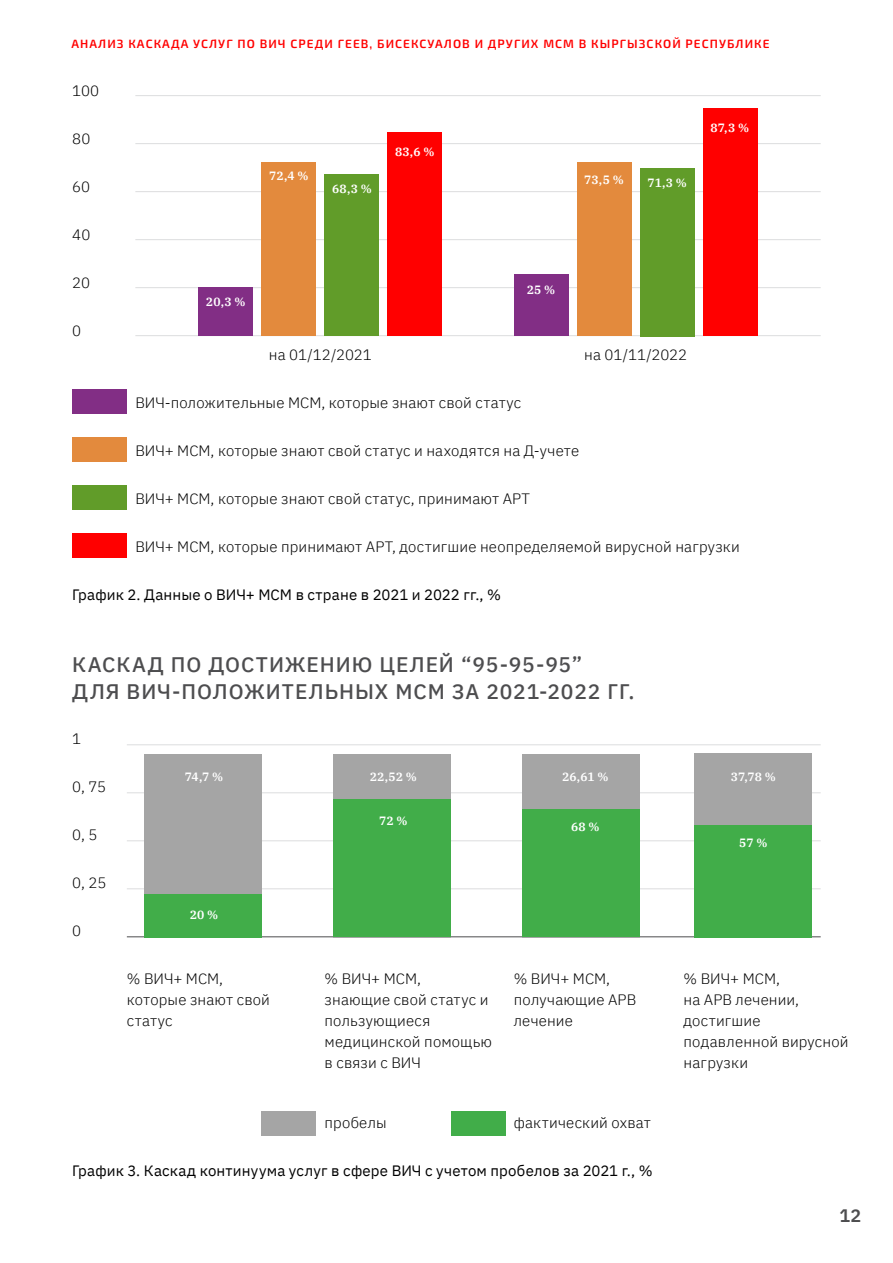
<style>
.page{position:relative;width:893px;height:1263px;background:#fff}
.page>*{position:absolute;margin:0;border:0;box-sizing:border-box;transform-origin:0 0}
.t1{font:500 21px/27px "IBM Plex Sans";letter-spacing:.045em;color:#4d4d4f}
.t2{font:600 18px "IBM Plex Sans";color:#4d4d4f}
.t3{font:300 15px/21px "IBM Plex Sans";letter-spacing:.01em;color:#000}
.t4{font:15px "IBM Plex Sans";letter-spacing:.01em;color:#000}
.t5{font:600 12px "Exo 2";letter-spacing:.09em;color:#f00}
.t6{font:600 12px "IBM Plex Serif";letter-spacing:.01em;color:#fff}
</style>
<div class="page">
<hr style="left:127px;top:792px;width:694px;height:1px;background:#dcddde">
<hr style="left:127px;top:888px;width:694px;height:1px;background:#dcddde">
<hr style="left:127px;top:744px;width:694px;height:1px;background:#dcddde">
<hr style="left:127px;top:840px;width:694px;height:1px;background:#dcddde">
<hr style="left:127px;top:936px;width:694px;height:1px;background:#4d4d4f">
<div style="left:522px;top:754px;width:118px;height:183px;background:#a5a5a5"></div>
<div style="left:522px;top:809px;width:118px;height:128px;background:#41ad49"></div>
<hr style="left:135px;top:95px;width:686px;height:1px;background:#dcddde">
<hr style="left:135px;top:191px;width:686px;height:1px;background:#dcddde">
<hr style="left:135px;top:287px;width:686px;height:1px;background:#dcddde">
<hr style="left:135px;top:143px;width:686px;height:1px;background:#dcddde">
<hr style="left:135px;top:239px;width:686px;height:1px;background:#dcddde">
<hr style="left:135px;top:335px;width:686px;height:1px;background:#dcddde">
<div style="left:198px;top:287px;width:55px;height:49px;background:#822e85"></div>
<div style="left:514px;top:274px;width:54px;height:62px;background:#822e85"></div>
<div style="left:261px;top:162px;width:55px;height:174px;background:#e38a3d"></div>
<div style="left:144px;top:754px;width:117px;height:183px;background:#a5a5a5"></div>
<div style="left:144px;top:894px;width:117px;height:43px;background:#41ad49"></div>
<div style="left:333px;top:754px;width:118px;height:183px;background:#a5a5a5"></div>
<div style="left:333px;top:799px;width:118px;height:138px;background:#41ad49"></div>
<div style="left:694px;top:753px;width:118px;height:183px;background:#a5a5a5"></div>
<div style="left:577px;top:162px;width:54px;height:174px;background:#e38a3d"></div>
<div style="left:325px;top:174px;width:54px;height:162px;background:#619c29"></div>
<div style="left:640px;top:168px;width:54px;height:168px;background:#619c29"></div>
<div style="left:388px;top:132px;width:54px;height:204px;background:#f00"></div>
<div style="left:703px;top:108px;width:55px;height:228px;background:#f00"></div>
<div style="left:72px;top:389px;width:55px;height:24px;background:#822e85"></div>
<div style="left:72px;top:437px;width:55px;height:24px;background:#e38a3d"></div>
<div style="left:72px;top:485px;width:55px;height:24px;background:#619c29"></div>
<div style="left:72px;top:533px;width:55px;height:24px;background:#f00"></div>
<div style="left:261px;top:1111px;width:55px;height:24px;background:#a5a5a5"></div>
<div style="left:451px;top:1111px;width:54px;height:24px;background:#41ad49"></div>
<div style="left:694px;top:825px;width:118px;height:112px;background:#41ad49"></div>
<p class="t5" style="left:71px;top:35px;width:700px">АНАЛИЗ КАСКАДА УСЛУГ ПО ВИЧ СРЕДИ ГЕЕВ, БИСЕКСУАЛОВ И ДРУГИХ МСМ В КЫРГЫЗСКОЙ РЕСПУБЛИКЕ</p>
<p class="t3" style="left:72px;top:79px;width:28px">100</p>
<p class="t3" style="left:72px;top:127px;width:20px">80</p>
<p class="t3" style="left:72px;top:175px;width:20px">60</p>
<p class="t3" style="left:72px;top:223px;width:20px">40</p>
<p class="t3" style="left:72px;top:271px;width:19px">20</p>
<p class="t3" style="left:72px;top:319px;width:10px">0</p>
<p class="t6" style="left:269px;top:167px;width:41px">72,4 %</p>
<p class="t6" style="left:332px;top:179px;width:41px">68,3 %</p>
<p class="t6" style="left:395px;top:142px;width:41px">83,6 %</p>
<p class="t6" style="left:584px;top:170px;width:41px">73,5 %</p>
<p class="t6" style="left:647px;top:173px;width:41px">71,3 %</p>
<p class="t6" style="left:710px;top:118px;width:40px">87,3 %</p>
<p class="t6" style="left:206px;top:292px;width:41px">20,3 %</p>
<p class="t6" style="left:527px;top:280px;width:30px">25 %</p>
<p class="t3" style="left:269px;top:343px;width:104px">на 01/12/2021</p>
<p class="t3" style="left:584px;top:343px;width:104px">на 01/11/2022</p>
<p class="t3" style="left:135px;top:391px;width:387px">ВИЧ-положительные МСМ, которые знают свой статус</p>
<p class="t3" style="left:135px;top:439px;width:445px">ВИЧ+ МСМ, которые знают свой статус и находятся на Д-учете</p>
<p class="t3" style="left:135px;top:487px;width:396px">ВИЧ+ МСМ, которые знают свой статус, принимают АРТ</p>
<p class="t3" style="left:135px;top:535px;width:606px">ВИЧ+ МСМ, которые принимают АРТ, достигшие неопределяемой вирусной нагрузки</p>
<p class="t4" style="left:72px;top:583px;width:430px">График 2. Данные о ВИЧ+ МСМ в стране в 2021 и 2022 гг., %</p>
<h1 class="t1" style="left:72px;top:649px;width:564px">КАСКАД ПО ДОСТИЖЕНИЮ ЦЕЛЕЙ “95-95-95”<br>ДЛЯ ВИЧ-ПОЛОЖИТЕЛЬНЫХ МСМ ЗА 2021-2022 ГГ.</h1>
<p class="t3" style="left:72px;top:727px;width:10px">1</p>
<p class="t3" style="left:72px;top:775px;width:35px">0, 75</p>
<p class="t3" style="left:72px;top:823px;width:27px">0, 5</p>
<p class="t3" style="left:72px;top:871px;width:36px">0, 25</p>
<p class="t3" style="left:72px;top:919px;width:10px">0</p>
<p class="t6" style="left:185px;top:768px;width:40px">74,7 %</p>
<p class="t6" style="left:370px;top:768px;width:49px">22,52 %</p>
<p class="t6" style="left:562px;top:768px;width:48px">26,61 %</p>
<p class="t6" style="left:731px;top:768px;width:47px">37,78 %</p>
<p class="t6" style="left:379px;top:811px;width:30px">72 %</p>
<p class="t6" style="left:571px;top:817px;width:30px">68 %</p>
<p class="t6" style="left:190px;top:906px;width:30px">20 %</p>
<p class="t6" style="left:739px;top:833px;width:30px">57 %</p>
<p class="t3" style="left:127px;top:967px;width:145px">% ВИЧ+ МСМ, которые знают свой статус</p>
<p class="t3" style="left:325px;top:967px;width:169px">% ВИЧ+ МСМ,<br>знающие свой статус и пользующиеся медицинской помощью в связи с ВИЧ</p>
<p class="t3" style="left:514px;top:967px;width:124px">% ВИЧ+ МСМ, получающие АРВ лечение</p>
<p class="t3" style="left:684px;top:967px;width:166px">% ВИЧ+ МСМ,<br>на АРВ лечении, достигшие подавленной вирусной нагрузки</p>
<p class="t3" style="left:325px;top:1111px;width:64px">пробелы</p>
<p class="t3" style="left:514px;top:1111px;width:139px">фактический охват</p>
<p class="t4" style="left:72px;top:1159px;width:582px">График 3. Каскад континуума услуг в сфере ВИЧ с учетом пробелов за 2021 г., %</p>
<p class="t2" style="left:839px;top:1202px;width:23px">12</p>
</div>
